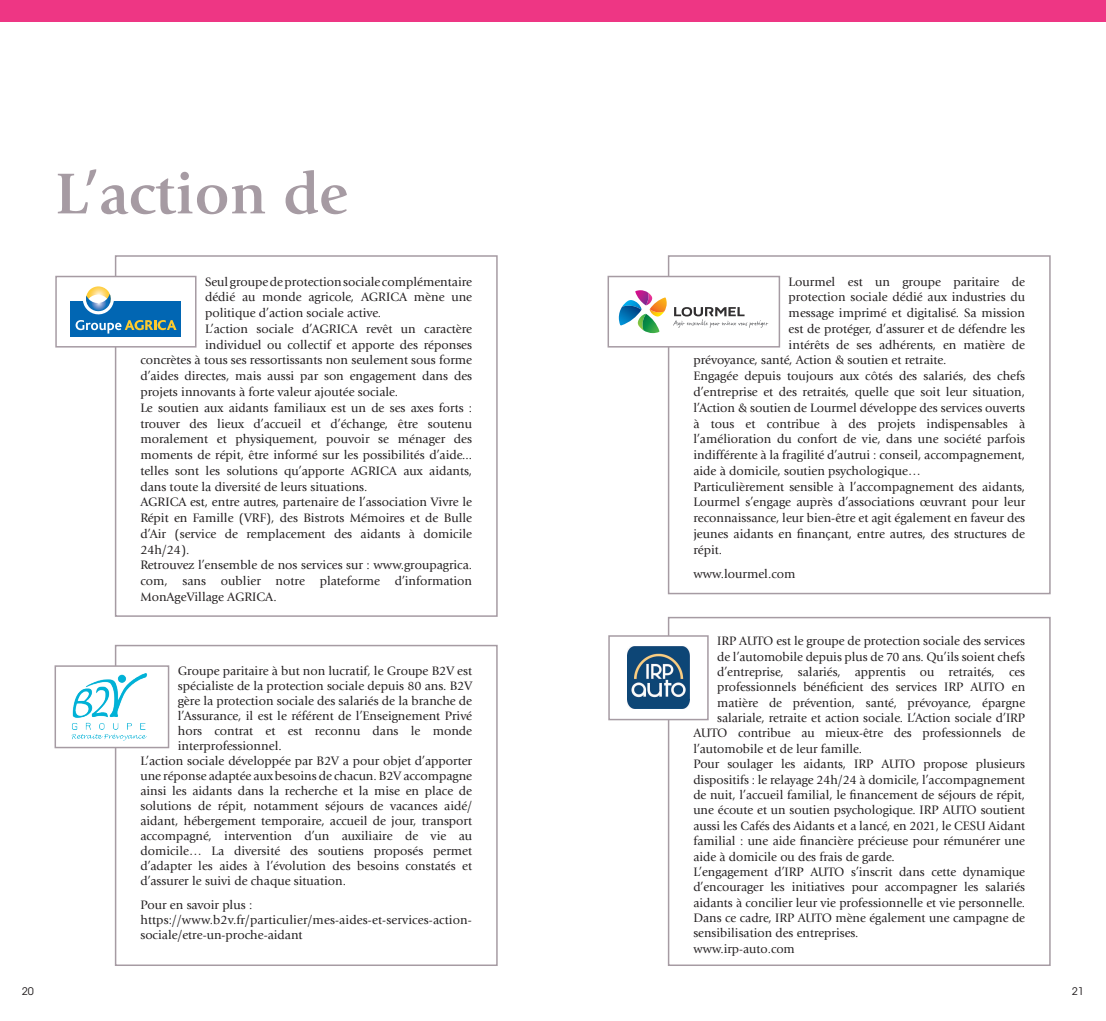
<style>
.page{position:relative;width:1106px;height:1021px;background:#fff}
.page>*{position:absolute;margin:0;border:0;box-sizing:border-box;transform-origin:0 0}
.t1{font:700 60px "Giovanni Std";color:#a69ba3}
.t2{font:12.75px/15.8px "Giovanni Std";color:#231f20;text-align:justify}
.t3{font:10.5px "ITC Avant Garde Std";color:#231f20}
</style>
<div class="page">
<div style="left:0;top:0;width:1106px;height:21px;background:#ee3684"></div>
<div style="left:668px;top:255px;width:382px;height:339px;border:2px solid #a69ba3"></div>
<div style="left:115px;top:644px;width:382px;height:322px;border:2px solid #a69ba3"></div>
<div style="left:55px;top:666px;width:113px;height:81px;background:#fff"></div>
<img style="left:72px;top:673px;width:76px;height:68px">
<div style="left:55px;top:665px;width:114px;height:83px;border:2px solid #a69ba3"></div>
<div style="left:608px;top:276px;width:171px;height:71px;background:#fff"></div>
<svg style="left:619px;top:290px;width:47px;height:43px"></svg>
<svg style="left:673px;top:307px;width:96px;height:21px"></svg>
<div style="left:607px;top:276px;width:173px;height:71px;border:2px solid #a69ba3"></div>
<div style="left:115px;top:255px;width:382px;height:362px;border:2px solid #a69ba3"></div>
<div style="left:56px;top:276px;width:140px;height:71px;background:#fff"></div>
<div style="left:70px;top:301px;width:111px;height:36px;background:#0166b3"></div>
<svg style="left:76px;top:286px;width:101px;height:47px"></svg>
<div style="left:55px;top:276px;width:141px;height:71px;border:2px solid #a69ba3"></div>
<div style="left:668px;top:617px;width:382px;height:349px;border:2px solid #a69ba3"></div>
<div style="left:609px;top:636px;width:99px;height:83px;background:#fff"></div>
<img style="left:627px;top:646px;width:62px;height:63px">
<div style="left:608px;top:635px;width:100px;height:85px;border:2px solid #a69ba3"></div>
<p class="t1" style="left:55px;top:159px;width:294px">L’action de</p>
<p class="t2" style="left:205px;top:274px;width:269px">Seul groupe de protection sociale complémentaire dédié au monde agricole, AGRICA mène une politique d’action sociale active.</p>
<p class="t2" style="left:205px;top:321px;width:269px">L’action sociale d’AGRICA revêt un caractère</p>
<p class="t2" style="left:205px;top:337px;width:269px">individuel ou collectif et apporte des réponses</p>
<p class="t2" style="left:140px;top:352px;width:333px">concrètes à tous ses ressortissants non seulement sous forme</p>
<p class="t2" style="left:140px;top:368px;width:333px">d’aides directes, mais aussi par son engagement dans des</p>
<p class="t2" style="left:140px;top:384px;width:259px">projets innovants à forte valeur ajoutée sociale.</p>
<p class="t2" style="left:140px;top:400px;width:333px">Le soutien aux aidants familiaux est un de ses axes forts : trouver des lieux d’accueil et d’échange, être soutenu moralement et physiquement, pouvoir se ménager des moments de répit, être informé sur les possibilités d’aide... telles sont les solutions qu’apporte AGRICA aux aidants, dans toute la diversité de leurs situations.</p>
<p class="t2" style="left:140px;top:494px;width:333px">AGRICA est, entre autres, partenaire de l’association Vivre le Répit en Famille (VRF), des Bistrots Mémoires et de Bulle d’Air (service de remplacement des aidants à domicile 24h/24).</p>
<p class="t2" style="left:140px;top:557px;width:333px">Retrouvez l’ensemble de nos services sur : www.groupagrica. com, sans oublier notre plateforme d’information MonAgeVillage AGRICA.</p>
<p class="t2" style="left:178px;top:663px;width:296px;line-height:15px">Groupe paritaire à but non lucratif, le Groupe B2V est spécialiste de la protection sociale depuis 80 ans. B2V gère la protection sociale des salariés de la branche de l’Assurance, il est le référent de l’Enseignement Privé hors contrat et est reconnu dans le monde interprofessionnel.</p>
<p class="t2" style="left:140px;top:753px;width:333px;line-height:15px">L’action sociale développée par B2V a pour objet d’apporter une réponse adaptée aux besoins de chacun. B2V accompagne ainsi les aidants dans la recherche et la mise en place de solutions de répit, notamment séjours de vacances aidé/ aidant, hébergement temporaire, accueil de jour, transport accompagné, intervention d’un auxiliaire de vie au domicile… La diversité des soutiens proposés permet d’adapter les aides à l’évolution des besoins constatés et d’assurer le suivi de chaque situation.</p>
<p class="t2" style="left:140px;top:897px;width:113px">Pour en savoir plus :</p>
<p class="t2" style="left:140px;top:912px;width:333px;line-height:15px">https://www.b2v.fr/particulier/mes-aides-et-services-action&shy;sociale/etre-un-proche-aidant</p>
<p class="t2" style="left:788px;top:274px;width:238px">Lourmel est un groupe paritaire de</p>
<p class="t2" style="left:788px;top:289px;width:238px">protection sociale dédié aux industries du</p>
<p class="t2" style="left:788px;top:305px;width:238px">message imprimé et digitalisé. Sa mission</p>
<p class="t2" style="left:788px;top:321px;width:238px">est de protéger, d’assurer et de défendre les</p>
<p class="t2" style="left:788px;top:337px;width:238px">intérêts de ses adhérents, en matière de</p>
<p class="t2" style="left:693px;top:352px;width:254px">prévoyance, santé, Action &amp; soutien et retraite.</p>
<p class="t2" style="left:693px;top:368px;width:333px">Engagée depuis toujours aux côtés des salariés, des chefs d’entreprise et des retraités, quelle que soit leur situation, l’Action &amp; soutien de Lourmel développe des services ouverts à tous et contribue à des projets indispensables à l’amélioration du confort de vie, dans une société parfois indifférente à la fragilité d’autrui : conseil, accompagnement, aide à domicile, soutien psychologique…</p>
<p class="t2" style="left:693px;top:478px;width:333px">Particulièrement sensible à l’accompagnement des aidants, Lourmel s’engage auprès d’associations œuvrant pour leur reconnaissance, leur bien-être et agit également en faveur des jeunes aidants en finançant, entre autres, des structures de répit.</p>
<p class="t2" style="left:693px;top:566px;width:104px">www.lourmel.com</p>
<p class="t2" style="left:717px;top:633px;width:309px">IRP AUTO est le groupe de protection sociale des services</p>
<p class="t2" style="left:717px;top:648px;width:309px">de l’automobile depuis plus de 70 ans. Qu’ils soient chefs</p>
<p class="t2" style="left:717px;top:664px;width:309px">d’entreprise, salariés, apprentis ou retraités, ces</p>
<p class="t2" style="left:717px;top:679px;width:309px">professionnels bénéficient des services IRP AUTO en</p>
<p class="t2" style="left:717px;top:694px;width:309px">matière de prévention, santé, prévoyance, épargne</p>
<p class="t2" style="left:717px;top:710px;width:309px">salariale, retraite et action sociale. L’Action sociale d’IRP</p>
<p class="t2" style="left:693px;top:725px;width:333px">AUTO contribue au mieux-être des professionnels de</p>
<p class="t2" style="left:693px;top:741px;width:170px">l’automobile et de leur famille.</p>
<p class="t2" style="left:693px;top:756px;width:333px;line-height:15.3px">Pour soulager les aidants, IRP AUTO propose plusieurs dispositifs : le relayage 24h/24 à domicile, l’accompagnement de nuit, l’accueil familial, le financement de séjours de répit, une écoute et un soutien psychologique. IRP AUTO soutient aussi les Cafés des Aidants et a lancé, en 2021, le CESU Aidant familial : une aide financière précieuse pour rémunérer une aide à domicile ou des frais de garde.</p>
<p class="t2" style="left:693px;top:864px;width:333px;line-height:15.3px">L’engagement d’IRP AUTO s’inscrit dans cette dynamique d’encourager les initiatives pour accompagner les salariés aidants à concilier leur vie professionnelle et vie personnelle.<br>Dans ce cadre, IRP AUTO mène également une campagne de sensibilisation des entreprises.</p>
<p class="t2" style="left:693px;top:940px;width:103px">www.irp-auto.com</p>
<p class="t3" style="left:22px;top:984px;width:14px">20</p>
<p class="t3" style="left:1071px;top:984px;width:14px">21</p>
</div>
